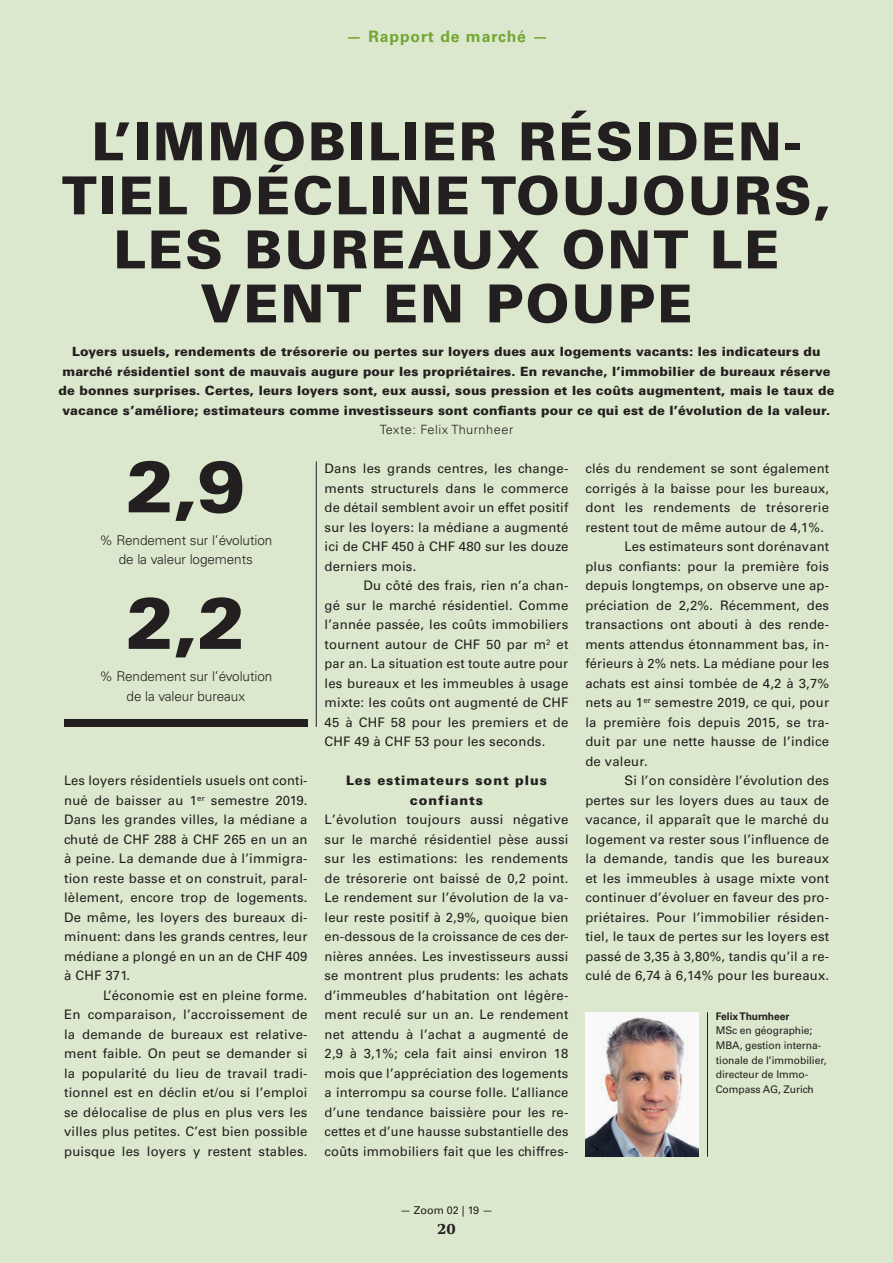
<style>
.page{position:relative;width:893px;height:1263px;background:#dce8cd}
.page>*{position:absolute;margin:0;border:0;box-sizing:border-box;transform-origin:0 0}
.t1{font:900 72px "Univers LT Std";color:#231f20}
.t2{font:900 52.5px/54px "Univers LT Std";letter-spacing:.04em;color:#231f20;text-align:center}
.t3{font:700 15.75px "Univers LT Std";letter-spacing:.06em;color:#73a532}
.t4{font:800 15.75px "Swift";color:#231f20}
.t5{font:300 13.5px/19.5px "Univers LT Std";letter-spacing:-.005em;color:#231f20;text-align:center}
.t6{font:13.2px/19.5px "Univers LT Std";letter-spacing:.015em;color:#231f20;text-align:justify}
.t7{font:900 13.2px/19.5px "Univers LT Std";letter-spacing:.07em;color:#231f20;text-align:center}
.t8{font:900 12.75px/19.5px "Univers LT Std";letter-spacing:.01em;color:#231f20;text-align:center}
.t9{font:300 12.75px "Univers LT Std";letter-spacing:.04em;color:#231f20}
.t10{font:10.8px "Univers LT Std";color:#231f20}
.t11{font:10.5px/14.7px "Univers LT Std";letter-spacing:-.005em;color:#231f20}
.t12{font:700 10.5px "Univers LT Std";letter-spacing:-.005em;color:#231f20}
</style>
<div class="page">
<hr style="left:707px;top:1012px;width:1px;height:145px;background:#231f20">
<img style="left:585px;top:1012px;width:114px;height:145px">
<div style="left:64px;top:720px;width:244px;height:7px;background:#231f20"></div>
<hr style="left:316px;top:461px;width:1px;height:266px;background:#231f20">
<p class="t3" style="left:346px;top:28px;width:203px">— Rapport de marché —</p>
<h2 class="t2" style="left:62px;top:114px;width:771px">L’IMMOBILIER RÉSIDEN-<br>TIEL DÉCLINE TOUJOURS,<br>LES BUREAUX ONT LE<br>VENT EN POUPE</h2>
<p class="t8" style="left:58px;top:342px;width:777px">Loyers usuels, rendements de trésorerie ou pertes sur loyers dues aux logements vacants: les indicateurs du marché résidentiel sont de mauvais augure pour les propriétaires. En revanche, l’immobilier de bureaux réserve de bonnes surprises. Certes, leurs loyers sont, eux aussi, sous pression et les coûts augmentent, mais le taux de vacance s’améliore; estimateurs comme investisseurs sont confiants pour ce qui est de l’évolution de la valeur.</p>
<p class="t9" style="left:380px;top:422px;width:135px">Texte: Felix Thurnheer</p>
<h1 class="t1" style="left:126px;top:441px;width:121px">2,9</h1>
<p class="t5" style="left:99px;top:530px;width:175px">% Rendement sur l’évolution de la valeur logements</p>
<h1 class="t1" style="left:126px;top:578px;width:121px">2,2</h1>
<p class="t5" style="left:99px;top:667px;width:175px">% Rendement sur l’évolution de la valeur bureaux</p>
<p class="t6" style="left:64px;top:771px;width:245px">Les loyers résidentiels usuels ont conti&shy;nué de baisser au 1<sup>er</sup> semestre 2019.<br>Dans les grandes villes, la médiane a chuté de CHF 288 à CHF 265 en un an à peine. La demande due à l’immigra&shy;tion reste basse et on construit, paral&shy;lèlement, encore trop de logements.<br>De même, les loyers des bureaux di&shy;minuent: dans les grands centres, leur médiane a plongé en un an de CHF 409 à CHF 371.</p>
<p class="t6" style="left:64px;top:985px;width:245px;text-indent:39px">L’économie est en pleine forme.<br>En comparaison, l’accroissement de la demande de bureaux est relative&shy;ment faible. On peut se demander si la popularité du lieu de travail tradi&shy;tionnel est en déclin et/ou si l’emploi se délocalise de plus en plus vers les villes plus petites. C’est bien possible puisque les loyers y restent stables.</p>
<p class="t6" style="left:325px;top:459px;width:245px">Dans les grands centres, les change&shy;ments structurels dans le commerce de détail semblent avoir un effet positif sur les loyers: la médiane a augmenté ici de CHF 450 à CHF 480 sur les douze derniers mois.</p>
<p class="t6" style="left:325px;top:576px;width:245px;text-indent:39px">Du côté des frais, rien n’a chan&shy;gé sur le marché résidentiel. Comme l’année passée, les coûts immobiliers tournent autour de CHF 50 par m<sup>2</sup> et par an. La situation est toute autre pour les bureaux et les immeubles à usage mixte: les coûts ont augmenté de CHF 45 à CHF 58 pour les premiers et de CHF 49 à CHF 53 pour les seconds.</p>
<p class="t7" style="left:346px;top:771px;width:202px">Les estimateurs sont plus confiants</p>
<p class="t6" style="left:325px;top:810px;width:245px">L’évolution toujours aussi négative sur le marché résidentiel pèse aussi sur les estimations: les rendements de trésorerie ont baissé de 0,2 point.<br>Le rendement sur l’évolution de la va&shy;leur reste positif à 2,9%, quoique bien en-dessous de la croissance de ces der&shy;nières années. Les investisseurs aussi se montrent plus prudents: les achats d’immeubles d’habitation ont légère&shy;ment reculé sur un an. Le rendement net attendu à l’achat a augmenté de 2,9 à 3,1%; cela fait ainsi environ 18 mois que l’appréciation des logements a interrompu sa course folle. L’alliance d’une tendance baissière pour les re&shy;cettes et d’une hausse substantielle des coûts immobiliers fait que les chiffres-</p>
<p class="t6" style="left:585px;top:459px;width:245px">clés du rendement se sont également</p>
<p class="t6" style="left:585px;top:478px;width:245px">corrigés à la baisse pour les bureaux,</p>
<p class="t6" style="left:585px;top:498px;width:245px">dont les rendements de trésorerie</p>
<p class="t6" style="left:585px;top:517px;width:240px">restent tout de même autour de 4,1%.</p>
<p class="t6" style="left:624px;top:537px;width:206px">Les estimateurs sont dorénavant</p>
<p class="t6" style="left:585px;top:556px;width:245px">plus confiants: pour la première fois</p>
<p class="t6" style="left:585px;top:576px;width:245px">depuis longtemps, on observe une ap-</p>
<p class="t6" style="left:585px;top:595px;width:245px">préciation de 2,2%. Récemment, des</p>
<p class="t6" style="left:585px;top:615px;width:245px">transactions ont abouti à des rende-</p>
<p class="t6" style="left:585px;top:634px;width:245px">ments attendus étonnamment bas, in-</p>
<p class="t6" style="left:585px;top:654px;width:245px">férieurs à 2% nets. La médiane pour les</p>
<p class="t6" style="left:585px;top:673px;width:245px">achats est ainsi tombée de 4,2 à 3,7%</p>
<p class="t6" style="left:585px;top:693px;width:245px">nets au 1<sup>er</sup> semestre 2019, ce qui, pour</p>
<p class="t6" style="left:585px;top:712px;width:245px">la première fois depuis 2015, se tra-</p>
<p class="t6" style="left:585px;top:732px;width:245px">duit par une nette hausse de l’indice</p>
<p class="t6" style="left:585px;top:751px;width:64px">de valeur.</p>
<p class="t6" style="left:624px;top:771px;width:206px">Si l’on considère l’évolution des</p>
<p class="t6" style="left:585px;top:790px;width:245px">pertes sur les loyers dues au taux de</p>
<p class="t6" style="left:585px;top:810px;width:245px">vacance, il apparaît que le marché du</p>
<p class="t6" style="left:585px;top:829px;width:245px">logement va rester sous l’influence de</p>
<p class="t6" style="left:585px;top:849px;width:245px">la demande, tandis que les bureaux</p>
<p class="t6" style="left:585px;top:868px;width:245px">et les immeubles à usage mixte vont</p>
<p class="t6" style="left:585px;top:888px;width:245px">continuer d’évoluer en faveur des pro-</p>
<p class="t6" style="left:585px;top:907px;width:245px">priétaires. Pour l’immobilier résiden-</p>
<p class="t6" style="left:585px;top:927px;width:245px">tiel, le taux de pertes sur les loyers est</p>
<p class="t6" style="left:585px;top:946px;width:245px">passé de 3,35 à 3,80%, tandis qu’il a re-</p>
<p class="t6" style="left:585px;top:966px;width:245px">culé de 6,74 à 6,14% pour les bureaux.</p>
<p class="t12" style="left:716px;top:1010px;width:75px">Felix Thurnheer</p>
<p class="t11" style="left:716px;top:1023px;width:112px">MSc en géographie;<br>MBA, gestion interna&shy;tionale de l’immobilier, directeur de Immo-<br>Compass AG, Zurich</p>
<p class="t10" style="left:400px;top:1204px;width:94px">— Zoom 02 | 19 —</p>
<p class="t4" style="left:437px;top:1220px;width:20px">20</p>
</div>
